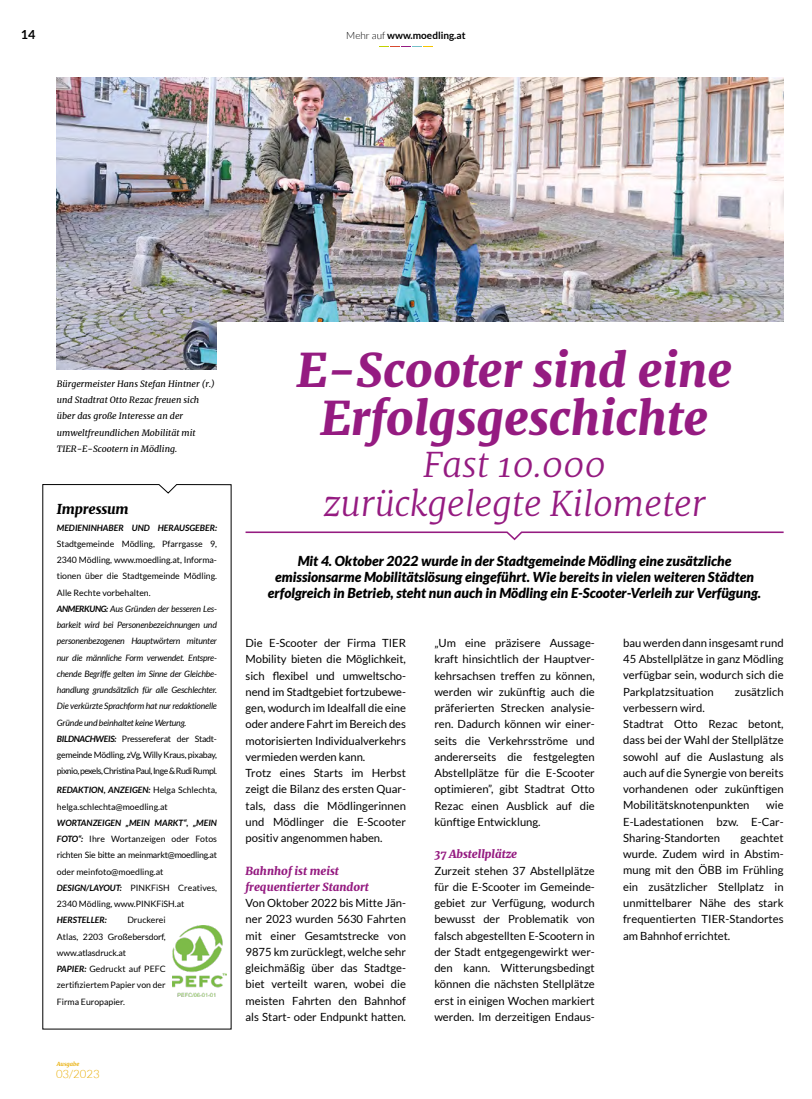
<style>
.page{position:relative;width:812px;height:1099px;background:#fff}
.page>*{position:absolute;margin:0;border:0;box-sizing:border-box;transform-origin:0 0}
.t1{font:italic 900 46.75px/48.2px "Merriweather";color:#951b81;text-align:center}
.t2{font:italic 300 34.25px/38.9px "Merriweather";color:#951b81;text-align:center}
.t3{font:italic 900 13.75px/16.2px "Lato";color:#000;text-align:center}
.t4{font:italic 900 13.75px "Merriweather";letter-spacing:-.01em;color:#000}
.t5{font:700 12.5px "Lato";color:#000}
.t6{font:300 11.38px "Lato";color:#e8ac00}
.t7{font:11.25px/16.2px "Lato";color:#000;text-align:justify}
.t8{font:italic 900 11.25px/16.2px "Merriweather";color:#951b81}
.t9{font:700 10px "Lato";color:#000}
.t10{font:italic 8.75px/16.2px "Lato";letter-spacing:-.02em;color:#000}
.t11{font:8.75px/16.2px "Lato";color:#000}
.t12{font:italic 8.75px/16.2px "Merriweather";color:#000}
.t13{font:italic 700 8.75px "Lato";color:#000}
.t14{font:italic 700 5.62px "Merriweather";color:#e8ac00}
.s1{font-weight:300}
.s2{font-style:normal}
.s3{font-weight:700}
.s4{font-weight:700;font-style:italic}
</style>
<div class="page">
<svg style="left:379px;top:46px;width:53px;height:1px"></svg>
<img style="left:57px;top:78px;width:726px;height:292px">
<div style="left:217px;top:322px;width:594px;height:373px;background:#fff"></div>
<svg style="left:42px;top:484px;width:189px;height:545px"></svg>
<img style="left:173px;top:925px;width:53px;height:71px">
<svg style="left:245px;top:531px;width:539px;height:10px"></svg>
<p class="t5" style="left:21px;top:27px;width:16px">14</p>
<p class="t9" style="left:346px;top:30px;width:121px"><span class="s1">Mehr auf</span> www.moedling.at</p>
<p class="t12" style="left:57px;top:375px;width:159px">Bürgermeister Hans Stefan Hintner (r.) und Stadtrat Otto Rezac freuen sich über das große Interesse an der umweltfreundlichen Mobilität mit TIER-E-Scootern in Mödling.</p>
<p class="t4" style="left:57px;top:499px;width:73px">Impressum</p>
<p class="t13" style="left:57px;top:522px;width:161px">MEDIENINHABER UND HERAUSGEBER:</p>
<p class="t10" style="left:57px;top:536px;width:162px"><span class="s2">Stadtgemeinde Mödling, Pfarrgasse 9, 2340 Mödling, www.moedling.at, Informa&shy;tionen über die Stadtgemeinde Mödling.<br>Alle Rechte vorbehalten.<br></span><span class="s3">ANMERKUNG:</span> Aus Gründen der besseren Les&shy;barkeit wird bei Personenbezeichnungen und personenbezogenen Hauptwörtern mitunter nur die männliche Form verwendet. Entspre&shy;chende Begriffe gelten im Sinne der Gleichbe&shy;handlung grundsätzlich für alle Geschlechter.<br>Die verkürzte Sprachform hat nur redaktionelle Gründe und beinhaltet keine Wertung.<br><span class="s3">BILDNACHWEIS:</span> <span class="s2">Pressereferat der Stadt&shy;gemeinde Mödling, zVg, Willy Kraus, pixabay, pixnio, pexels, Christina Paul, Inge &amp; Rudi Rumpl.</span></p>
<p class="t11" style="left:57px;top:782px;width:162px"><span class="s4">REDAKTION, ANZEIGEN:</span> Helga Schlechta, helga.schlechta@moedling.at</p>
<p class="t11" style="left:57px;top:814px;width:162px"><span class="s4">WORTANZEIGEN „MEIN MARKT“, „MEIN FOTO“:</span> Ihre Wortanzeigen oder Fotos richten Sie bitte an meinmarkt@moedling.at oder meinfoto@moedling.at <span class="s4">DESIGN/LAYOUT:</span> PINKFiSH Creatives, 2340 Mödling, www.PINKFiSH.at</p>
<p class="t13" style="left:57px;top:915px;width:51px">HERSTELLER:</p>
<p class="t11" style="left:57px;top:912px;width:110px;text-indent:70px">Druckerei<br>Atlas, 2203 Großebersdorf, www.atlasdruck.at<br><span class="s4">PAPIER:</span> Gedruckt auf PEFC zertifiziertem Papier von der<br>Firma Europapier.</p>
<p class="t14" style="left:57px;top:1059px;width:24px">Ausgabe</p>
<p class="t6" style="left:56px;top:1067px;width:45px">03/2023</p>
<h1 class="t1" style="left:297px;top:344px;width:436px">E-Scooter sind eine<br>Erfolgsgeschichte</h1>
<h2 class="t2" style="left:323px;top:444px;width:384px">Fast 10.000 zurückgelegte Kilometer</h2>
<p class="t3" style="left:268px;top:553px;width:494px">Mit 4. Oktober 2022 wurde in der Stadtgemeinde Mödling eine zusätzliche emissionsarme Mobilitätslösung eingeführt. Wie bereits in vielen weiteren Städten erfolgreich in Betrieb, steht nun auch in Mödling ein E-Scooter-Verleih zur Verfügung.</p>
<p class="t7" style="left:245px;top:634px;width:162px;text-align:left">Die E-Scooter der Firma TIER<br>Mobility bieten die Möglichkeit, sich flexibel und umweltscho&shy;nend im Stadtgebiet fortzubewe&shy;gen, wodurch im Idealfall die eine oder andere Fahrt im Bereich des motorisierten Individualverkehrs vermieden werden kann.<br>Trotz eines Starts im Herbst zeigt die Bilanz des ersten Quar&shy;tals, dass die Mödlingerinnen und Mödlinger die E-Scooter positiv angenommen haben.</p>
<p class="t8" style="left:245px;top:862px;width:125px">Bahnhof ist meist frequentierter Standort</p>
<p class="t7" style="left:245px;top:894px;width:162px">Von Oktober 2022 bis Mitte Jän&shy;ner 2023 wurden 5630 Fahrten mit einer Gesamtstrecke von 9875 km zurücklegt, welche sehr gleichmäßig über das Stadtge&shy;biet verteilt waren, wobei die meisten Fahrten den Bahnhof als Start- oder Endpunkt hatten.</p>
<p class="t7" style="left:623px;top:634px;width:162px">bau werden dann insgesamt rund 45 Abstellplätze in ganz Mödling verfügbar sein, wodurch sich die Parkplatzsituation</p>
<p class="t7" style="left:434px;top:634px;width:162px">„Um eine präzisere Aussage&shy;kraft hinsichtlich der Hauptver&shy;kehrsachsen treffen zu können, werden wir zukünftig auch die präferierten Strecken analysie&shy;ren. Dadurch können wir einer&shy;seits die Verkehrsströme und andererseits die festgelegten Abstellplätze für die E-Scooter optimieren”, gibt Stadtrat Otto Rezac einen Ausblick auf die künftige Entwicklung.</p>
<p class="t8" style="left:434px;top:845px;width:84px">37 Abstellplätze</p>
<p class="t7" style="left:434px;top:862px;width:162px">Zurzeit stehen 37 Abstellplätze für die E-Scooter im Gemeinde&shy;gebiet zur Verfügung, wodurch bewusst der Problematik von falsch abgestellten E-Scootern in der Stadt entgegengewirkt wer&shy;den kann. Witterungsbedingt können die nächsten Stellplätze erst in einigen Wochen markiert werden. Im derzeitigen Endaus-</p>
<p class="t7" style="left:734px;top:683px;width:50px">zusätzlich</p>
<p class="t7" style="left:623px;top:699px;width:162px;text-align:left">verbessern wird.<br>Stadtrat Otto Rezac betont, dass bei der Wahl der Stellplätze sowohl auf die Auslastung als auch auf die Synergie von bereits vorhandenen oder zukünftigen<br>Mobilitätsknotenpunkten</p>
<p class="t7" style="left:623px;top:797px;width:162px;text-indent:143px">wie E-Ladestationen bzw. E-Car-Sharing-Standorten</p>
<p class="t7" style="left:623px;top:829px;width:162px;text-indent:117px">geachtet wurde. Zudem wird in Abstim&shy;mung mit den ÖBB im Frühling ein zusätzlicher Stellplatz in unmittelbarer Nähe des stark frequentierten TIER-Standortes am Bahnhof errichtet.</p>
</div>
